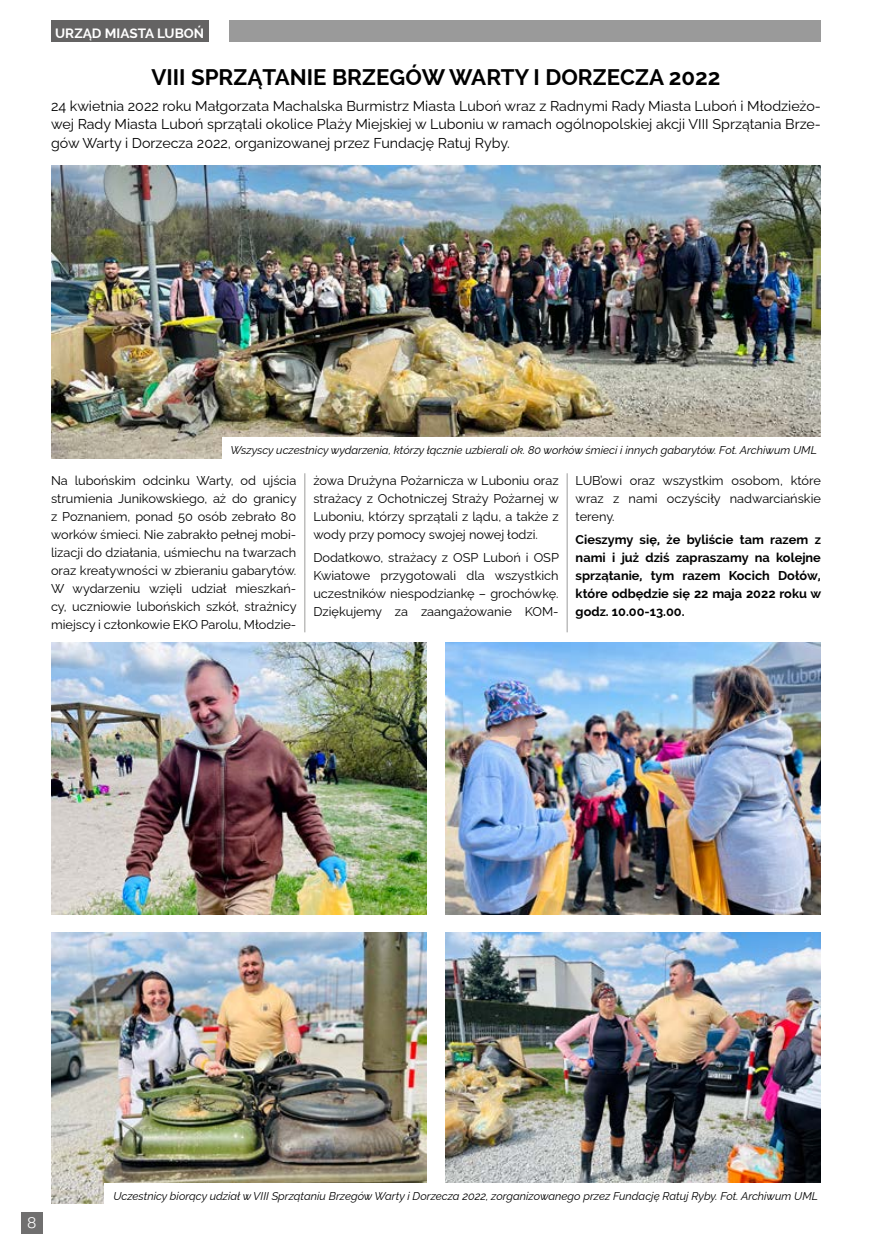
<style>
.page{position:relative;width:872px;height:1255px;background:#fff}
.page>*{position:absolute;margin:0;border:0;box-sizing:border-box;transform-origin:0 0}
.t1{font:700 22.5px "Raleway";color:#000}
.t2{font:300 15px "Poppins";color:#fff}
.t3{font:14.25px/18px "Raleway";color:#000;text-align:justify}
.t4{font:700 13.5px "Raleway";color:#fff}
.t5{font:12.75px/18px "Raleway";color:#000;text-align:justify}
.t6{font:700 12.75px/18px "Raleway";color:#000;text-align:justify}
.t7{font:italic 11.25px "Raleway";color:#000}
</style>
<div class="page">
<div style="left:21px;top:1212px;width:22px;height:21px;background:#706f6f"></div>
<div style="left:51px;top:21px;width:157px;height:21px;background:#646363"></div>
<div style="left:230px;top:21px;width:591px;height:21px;background:#9a9a9a"></div>
<hr style="left:304px;top:473px;width:1px;height:159px;background:#9d9d9c">
<hr style="left:567px;top:473px;width:1px;height:159px;background:#9d9d9c">
<img style="left:51px;top:166px;width:770px;height:293px">
<img style="left:51px;top:643px;width:376px;height:271px">
<img style="left:445px;top:643px;width:376px;height:271px">
<img style="left:51px;top:932px;width:376px;height:271px">
<img style="left:445px;top:932px;width:376px;height:251px">
<div style="left:223px;top:437px;width:598px;height:22px;background:#fff"></div>
<div style="left:105px;top:1183px;width:717px;height:21px;background:#fff"></div>
<p class="t4" style="left:55px;top:25px;width:150px">URZĄD MIASTA LUBOŃ</p>
<h1 class="t1" style="left:152px;top:64px;width:570px">VIII SPRZĄTANIE BRZEGÓW WARTY I DORZECZA 2022</h1>
<p class="t3" style="left:51px;top:96px;width:771px">24 kwietnia 2022 roku Małgorzata Machalska Burmistrz Miasta Luboń wraz z Radnymi Rady Miasta Luboń i Młodzieżo&shy;wej Rady Miasta Luboń sprzątali okolice Plaży Miejskiej w Luboniu w ramach ogólnopolskiej akcji VIII Sprzątania Brze&shy;gów Warty i Dorzecza 2022, organizowanej przez Fundację Ratuj Ryby.</p>
<p class="t7" style="left:230px;top:440px;width:588px">Wszyscy uczestnicy wydarzenia, którzy łącznie uzbierali ok. 80 worków śmieci i innych gabarytów. Fot. Archiwum UML</p>
<p class="t5" style="left:51px;top:470px;width:247px">Na lubońskim odcinku Warty, od ujścia strumienia Junikowskiego, aż do granicy z Poznaniem, ponad 50 osób zebrało 80 worków śmieci. Nie zabrakło pełnej mobi&shy;lizacji do działania, uśmiechu na twarzach oraz kreatywności w zbieraniu gabarytów.<br>W wydarzeniu wzięli udział mieszkań&shy;cy, uczniowie lubońskich szkół, strażnicy miejscy i członkowie EKO Parolu, Młodzie-</p>
<p class="t5" style="left:313px;top:470px;width:247px">żowa Drużyna Pożarnicza w Luboniu oraz strażacy z Ochotniczej Straży Pożarnej w Luboniu, którzy sprzątali z lądu, a także z wody przy pomocy swojej nowej łodzi.</p>
<p class="t5" style="left:313px;top:546px;width:247px">Dodatkowo, strażacy z OSP Luboń i OSP Kwiatowe przygotowali dla wszystkich uczestników niespodziankę – grochówkę.<br>Dziękujemy za zaangażowanie KOM-</p>
<p class="t5" style="left:575px;top:470px;width:247px">LUB’owi oraz wszystkim osobom, które wraz z nami oczyściły nadwarciańskie tereny.</p>
<p class="t6" style="left:575px;top:530px;width:247px">Cieszymy się, że byliście tam razem z nami i już dziś zapraszamy na kolejne sprzątanie, tym razem Kocich Dołów, które odbędzie się 22 maja 2022 roku w godz. 10.00-13.00.</p>
<p class="t2" style="left:27px;top:1214px;width:11px">8</p>
<p class="t7" style="left:113px;top:1186px;width:706px">Uczestnicy biorący udział w VIII Sprzątaniu Brzegów Warty i Dorzecza 2022, zorganizowanego przez Fundację Ratuj Ryby. Fot. Archiwum UML</p>
</div>
